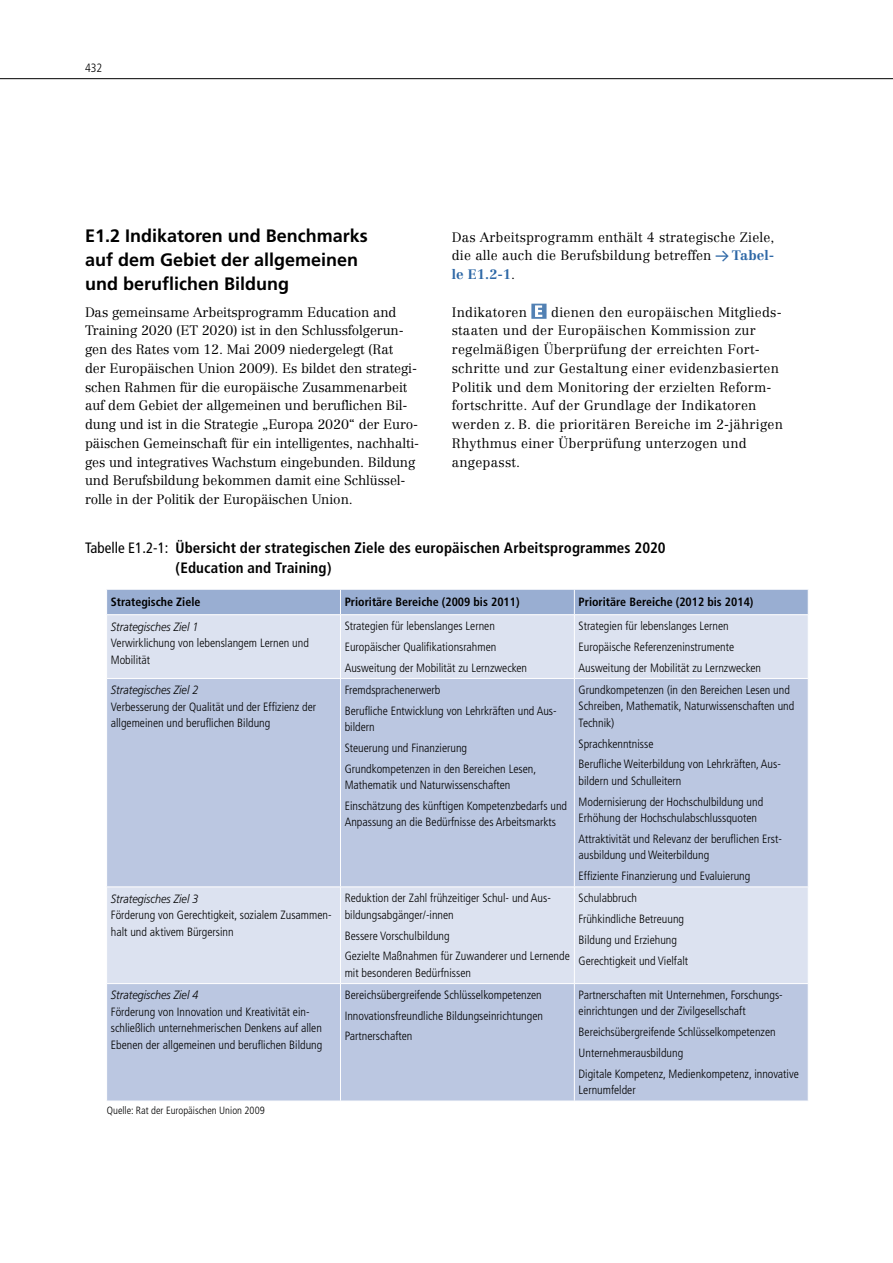
<style>
.page{position:relative;width:893px;height:1263px;background:#fff}
.page>*{position:absolute;margin:0;border:0;box-sizing:border-box;transform-origin:0 0}
.t1{font:700 18px/24px "Frutiger";color:#000}
.t2{font:700 condensed 15px/19.5px "Frutiger";letter-spacing:.01em;color:#000}
.t3{font:300 13.5px/18.8px "Centennial";letter-spacing:-.01em;color:#000}
.t4{font:300 13.5px/18.8px "Centennial";letter-spacing:.015em;color:#000}
.t5{font:300 condensed 12px/20.7px "Frutiger";color:#000}
.t6{font:700 condensed 12px "Frutiger";color:#000}
.t7{font:italic 300 12px "Frutiger";color:#000;scale:.9 1}
.t8{font:300 condensed 10.5px "Frutiger";color:#000}
.s1{font-family:"The Sans Semi Bold Expert";font-weight:400;color:#2e68a6}
.s2{font-weight:700;color:#2e68a6}
.s3{font-weight:400}
</style>
<div class="page">
<hr style="left:0;top:78px;width:893px;height:1px;background:#000">
<svg style="left:531px;top:304px;width:16px;height:15px"></svg>
<div style="left:107px;top:615px;width:701px;height:63px;background:#dce2f0"></div>
<svg style="left:107px;top:679px;width:701px;height:422px;background:#c2cde4"></svg>
<div style="left:107px;top:589px;width:701px;height:25px;background:#99aed2"></div>
<hr style="left:340px;top:615px;width:1px;height:63px;background:#fff">
<hr style="left:574px;top:615px;width:1px;height:63px;background:#fff">
<hr style="left:340px;top:679px;width:1px;height:207px;background:#fff">
<hr style="left:574px;top:679px;width:1px;height:207px;background:#fff">
<hr style="left:106px;top:886px;width:234px;height:1px;background:#fff">
<hr style="left:340px;top:886px;width:234px;height:1px;background:#fff">
<hr style="left:340px;top:887px;width:1px;height:96px;background:#fff">
<hr style="left:574px;top:886px;width:234px;height:1px;background:#fff">
<hr style="left:574px;top:887px;width:1px;height:96px;background:#fff">
<hr style="left:106px;top:983px;width:234px;height:1px;background:#fff">
<hr style="left:340px;top:983px;width:234px;height:1px;background:#fff">
<hr style="left:340px;top:984px;width:1px;height:117px;background:#fff">
<hr style="left:574px;top:983px;width:234px;height:1px;background:#fff">
<hr style="left:574px;top:984px;width:1px;height:117px;background:#fff">
<p class="t5" style="left:85px;top:58px;width:19px">432</p>
<h1 class="t1" style="left:85px;top:223px;width:284px">E1.2 Indikatoren und Benchmarks auf dem Gebiet der allgemeinen und beruflichen Bildung</h1>
<p class="t3" style="left:85px;top:302px;width:336px">Das gemeinsame Arbeitsprogramm Education and Training 2020 (ET 2020) ist in den Schlussfolgerun&shy;gen des Rates vom 12. Mai 2009 niedergelegt (Rat<br>der Europäischen Union 2009). Es bildet den strategi&shy;schen Rahmen für die europäische Zusammenarbeit auf dem Gebiet der allgemeinen und beruflichen Bil&shy;dung und ist in die Strategie „Europa 2020“ der Euro&shy;päischen Gemeinschaft für ein intelligentes, nachhalti&shy;ges und integratives Wachstum eingebunden. Bildung und Berufsbildung bekommen damit eine Schlüssel&shy;rolle in der Politik der Europäischen Union.</p>
<p class="t3" style="left:452px;top:227px;width:324px;text-align:justify">Das Arbeitsprogramm enthält 4 strategische Ziele, die alle auch die Berufsbildung betreffen <span class="s1">Y</span> <span class="s2">Tabel&shy;le E1.2-1</span>.</p>
<p class="t4" style="left:452px;top:302px;width:77px">Indikatoren</p>
<p class="t4" style="left:452px;top:302px;width:333px;text-indent:99px">dienen den europäischen Mitglieds&shy;staaten und der Europäischen Kommission zur regelmäßigen Überprüfung der erreichten Fort&shy;schritte und zur Gestaltung einer evidenzbasierten Politik und dem Monitoring der erzielten Reform&shy;fortschritte. Auf der Grundlage der Indikatoren werden z. B. die prioritären Bereiche im 2-jährigen Rhythmus einer Überprüfung unterzogen und angepasst.</p>
<p class="t2" style="left:175px;top:538px;width:492px;text-indent:-90px"><span class="s3">Tabelle E1.2-1:</span> Übersicht der strategischen Ziele des europäischen Arbeitsprogrammes 2020 (Education and Training)</p>
<p class="t6" style="left:111px;top:595px;width:91px">Strategische Ziele</p>
<p class="t6" style="left:345px;top:595px;width:176px">Prioritäre Bereiche (2009 bis 2011)</p>
<p class="t6" style="left:579px;top:595px;width:176px">Prioritäre Bereiche (2012 bis 2014)</p>
<p class="t7" style="left:111px;top:619px;width:99px">Strategisches Ziel 1</p>
<p class="t5" style="left:111px;top:635px;width:200px;line-height:16.5px">Verwirklichung von lebenslangem Lernen und<br>Mobilität</p>
<p class="t5" style="left:345px;top:616px;width:184px">Strategien für lebenslanges Lernen<br>Europäischer Qualifikationsrahmen<br>Ausweitung der Mobilität zu Lernzwecken</p>
<p class="t5" style="left:579px;top:616px;width:184px">Strategien für lebenslanges Lernen<br>Europäische Referenzeninstrumente<br>Ausweitung der Mobilität zu Lernzwecken</p>
<p class="t7" style="left:111px;top:683px;width:99px">Strategisches Ziel 2</p>
<p class="t5" style="left:111px;top:698px;width:207px;line-height:16.5px">Verbesserung der Qualität und der Effizienz der allgemeinen und beruflichen Bildung</p>
<p class="t5" style="left:345px;top:679px;width:212px">Fremdsprachenerwerb<br>Berufliche Entwicklung von Lehrkräften und Aus-</p>
<p class="t5" style="left:345px;top:717px;width:193px">bildern<br>Steuerung und Finanzierung<br>Grundkompetenzen in den Bereichen Lesen,</p>
<p class="t5" style="left:345px;top:775px;width:224px">Mathematik und Naturwissenschaften<br>Einschätzung des künftigen Kompetenzbedarfs und</p>
<p class="t5" style="left:345px;top:812px;width:213px">Anpassung an die Bedürfnisse des Arbeitsmarkts</p>
<p class="t5" style="left:579px;top:681px;width:217px;line-height:16.5px">Grundkompetenzen (in den Bereichen Lesen und<br>Schreiben, Mathematik, Naturwissenschaften und<br>Technik)</p>
<p class="t5" style="left:579px;top:733px;width:203px">Sprachkenntnisse<br>Berufliche Weiterbildung von Lehrkräften, Aus-</p>
<p class="t5" style="left:579px;top:770px;width:186px">bildern und Schulleitern<br>Modernisierung der Hochschulbildung und</p>
<p class="t5" style="left:579px;top:808px;width:204px">Erhöhung der Hochschulabschlussquoten<br>Attraktivität und Relevanz der beruflichen Erst-</p>
<p class="t5" style="left:579px;top:845px;width:173px">ausbildung und Weiterbildung<br>Effiziente Finanzierung und Evaluierung</p>
<p class="t7" style="left:111px;top:892px;width:99px">Strategisches Ziel 3</p>
<p class="t5" style="left:111px;top:907px;width:222px;line-height:16.5px">Förderung von Gerechtigkeit, sozialem Zusammen&shy;halt und aktivem Bürgersinn</p>
<p class="t5" style="left:345px;top:890px;width:207px;line-height:16.5px">Reduktion der Zahl frühzeitiger Schul- und Aus&shy;bildungsabgänger/-innen</p>
<p class="t5" style="left:345px;top:925px;width:227px">Bessere Vorschulbildung<br>Gezielte Maßnahmen für Zuwanderer und Lernende</p>
<p class="t5" style="left:345px;top:962px;width:128px">mit besonderen Bedürfnissen</p>
<p class="t5" style="left:579px;top:888px;width:111px">Schulabbruch<br>Frühkindliche Betreuung<br>Bildung und Erziehung<br>Gerechtigkeit und Vielfalt</p>
<p class="t7" style="left:111px;top:988px;width:99px">Strategisches Ziel 4</p>
<p class="t5" style="left:111px;top:1004px;width:213px;line-height:16.5px">Förderung von Innovation und Kreativität ein&shy;schließlich unternehmerischen Denkens auf allen<br>Ebenen der allgemeinen und beruflichen Bildung</p>
<p class="t5" style="left:345px;top:985px;width:200px;text-align:justify">Bereichsübergreifende Schlüsselkompetenzen Innovationsfreundliche Bildungseinrichtungen Partnerschaften</p>
<p class="t5" style="left:579px;top:987px;width:205px;line-height:16.5px">Partnerschaften mit Unternehmen, Forschungs&shy;einrichtungen und der Zivilgesellschaft</p>
<p class="t5" style="left:579px;top:1022px;width:222px">Bereichsübergreifende Schlüsselkompetenzen<br>Unternehmerausbildung<br>Digitale Kompetenz, Medienkompetenz, innovative</p>
<p class="t5" style="left:579px;top:1080px;width:59px">Lernumfelder</p>
<p class="t8" style="left:107px;top:1104px;width:159px">Quelle: Rat der Europäischen Union 2009</p>
</div>
